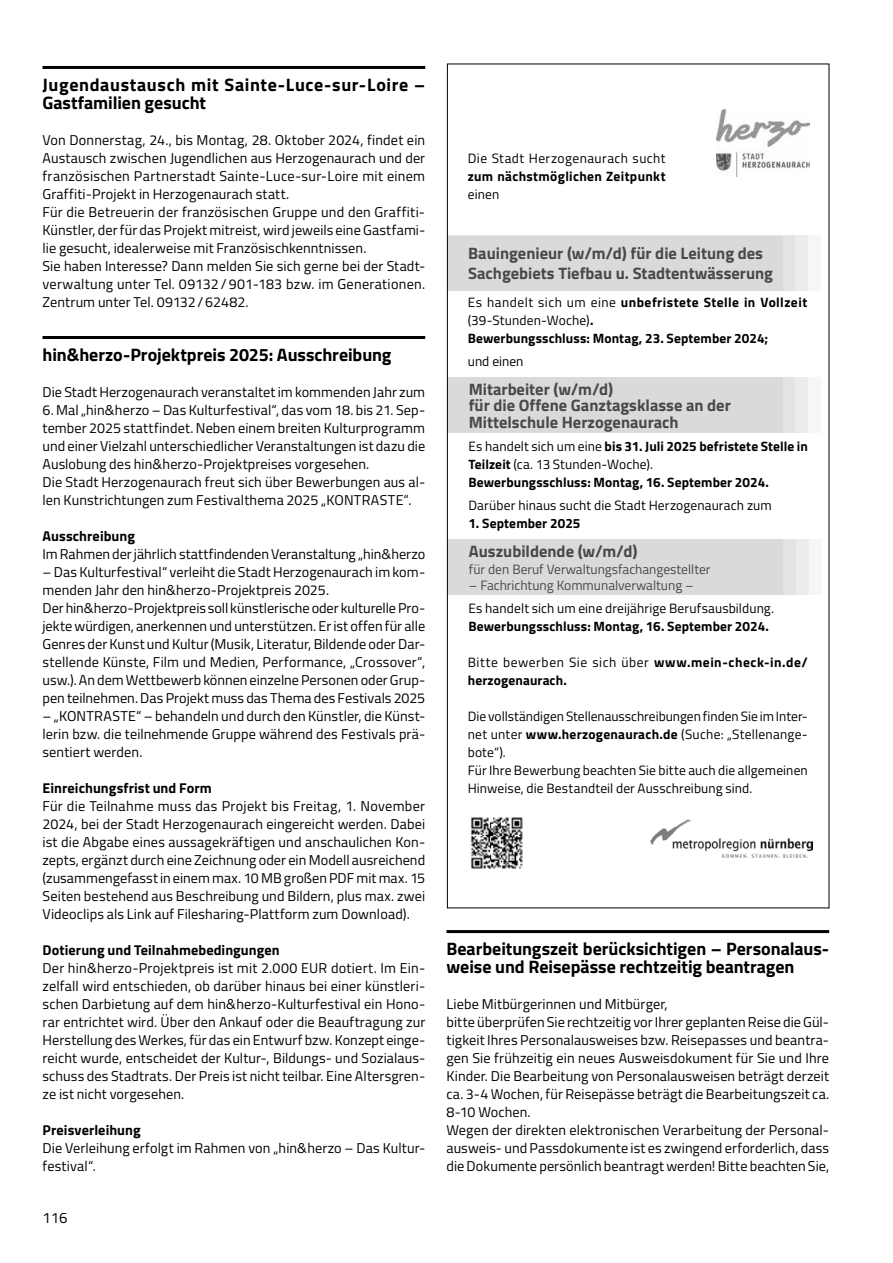
<style>
.page{position:relative;width:893px;height:1263px;background:#fff}
.page>*{position:absolute;margin:0;border:0;box-sizing:border-box;transform-origin:0 0}
.t1{font:700 18px/18px "Titillium";color:#000}
.t2{font:700 18px/18px "Titillium";letter-spacing:.03em;color:#000}
.t3{font:700 16.5px/16.5px "Titillium";color:#494948}
.t4{font:15px "Titillium";color:#000}
.t5{font:14.25px/18px "Titillium";letter-spacing:.005em;color:#000}
.t6{font:700 14.25px "Titillium";letter-spacing:.005em;color:#000}
.t7{font:700 13.5px/18px "Titillium";letter-spacing:.01em;color:#000}
.t8{font:13.5px/18px "Titillium";letter-spacing:.01em;color:#000}
.t9{font:13.5px "Titillium";color:#494948}
.t10{font:13.5px "Titillium";letter-spacing:.03em;color:#000}
.s1{font-weight:400}
.s2{font-weight:700}
</style>
<div class="page">
<hr style="left:43px;top:336px;width:382px;height:3px;background:#000">
<hr style="left:43px;top:66px;width:382px;height:3px;background:#000">
<hr style="left:446px;top:930px;width:383px;height:3px;background:#000">
<img style="left:651px;top:819px;width:161px;height:38px">
<img style="left:470px;top:817px;width:53px;height:52px">
<img style="left:717px;top:109px;width:93px;height:67px">
<div style="left:456px;top:236px;width:365px;height:55px;background:#f6f6f6"></div>
<div style="left:451px;top:236px;width:356px;height:55px;background:#ececed"></div>
<div style="left:447px;top:236px;width:347px;height:55px;background:#e3e3e3"></div>
<div style="left:447px;top:236px;width:336px;height:55px;background:#dadada"></div>
<div style="left:456px;top:378px;width:365px;height:55px;background:#f6f6f6"></div>
<div style="left:451px;top:378px;width:356px;height:55px;background:#ececed"></div>
<div style="left:447px;top:378px;width:347px;height:55px;background:#e3e3e3"></div>
<div style="left:447px;top:378px;width:335px;height:55px;background:#dadada"></div>
<div style="left:458px;top:540px;width:364px;height:55px;background:#f6f6f6"></div>
<div style="left:452px;top:540px;width:356px;height:55px;background:#ececed"></div>
<div style="left:448px;top:540px;width:348px;height:55px;background:#e3e3e3"></div>
<div style="left:447px;top:540px;width:336px;height:55px;background:#dadada"></div>
<p class="t2" style="left:43px;top:75px;width:384px">Jugendaustausch mit Sainte-Luce-sur-Loire –<br>Gastfamilien gesucht</p>
<p class="t5" style="left:43px;top:131px;width:384px">Von Donnerstag, 24., bis Montag, 28. Oktober 2024, findet ein Austausch zwischen Jugendlichen aus Herzogenaurach und der französischen Partnerstadt Sainte-Luce-sur-Loire mit einem Graffiti-Projekt in Herzogenaurach statt.<br>Für die Betreuerin der französischen Gruppe und den Graffiti-Künstler, der für das Projekt mitreist, wird jeweils eine Gastfami&shy;lie gesucht, idealerweise mit Französischkenntnissen.<br>Sie haben Interesse? Dann melden Sie sich gerne bei der Stadt&shy;verwaltung unter Tel. 09132 / 901-183 bzw. im Generationen.<br>Zentrum unter Tel. 09132/62482.</p>
<p class="t1" style="left:43px;top:345px;width:351px">hin&amp;herzo-Projektpreis 2025: Ausschreibung</p>
<p class="t5" style="left:43px;top:383px;width:384px">Die Stadt Herzogenaurach veranstaltet im kommenden Jahr zum</p>
<p class="t5" style="left:43px;top:401px;width:384px">6. Mal „hin&amp;herzo – Das Kulturfestival“, das vom 18. bis 21. Sep&shy;tember 2025 stattfindet. Neben einem breiten Kulturprogramm und einer Vielzahl unterschiedlicher Veranstaltungen ist dazu die Auslobung des hin&amp;herzo-Projektpreises vorgesehen.<br>Die Stadt Herzogenaurach freut sich über Bewerbungen aus al&shy;len Kunstrichtungen zum Festivalthema 2025 „KONTRASTE“.</p>
<p class="t6" style="left:43px;top:525px;width:94px">Ausschreibung</p>
<p class="t5" style="left:43px;top:545px;width:384px">Im Rahmen der jährlich stattfindenden Veranstaltung „hin&amp;herzo</p>
<p class="t5" style="left:43px;top:563px;width:384px">– Das Kulturfestival“ verleiht die Stadt Herzogenaurach im kom&shy;menden Jahr den hin&amp;herzo-Projektpreis 2025.<br>Der hin&amp;herzo-Projektpreis soll künstlerische oder kulturelle Pro&shy;jekte würdigen, anerkennen und unterstützen. Er ist offen für alle Genres der Kunst und Kultur (Musik, Literatur, Bildende oder Dar&shy;stellende Künste, Film und Medien, Performance, „Crossover“, usw.). An dem Wettbewerb können einzelne Personen oder Grup&shy;pen teilnehmen. Das Projekt muss das Thema des Festivals 2025</p>
<p class="t5" style="left:43px;top:707px;width:384px;text-align:justify">– „KONTRASTE“ – behandeln und durch den Künstler, die Künst&shy;lerin bzw. die teilnehmende Gruppe während des Festivals prä&shy;sentiert werden.</p>
<p class="t6" style="left:43px;top:777px;width:171px">Einreichungsfrist und Form</p>
<p class="t5" style="left:43px;top:797px;width:384px;text-align:justify">Für die Teilnahme muss das Projekt bis Freitag, 1. November 2024, bei der Stadt Herzogenaurach eingereicht werden. Dabei ist die Abgabe eines aussagekräftigen und anschaulichen Kon&shy;zepts, ergänzt durch eine Zeichnung oder ein Modell ausreichend (zusammengefasst in einem max. 10 MB großen PDF mit max. 15<br>Seiten bestehend aus Beschreibung und Bildern, plus max. zwei Videoclips als Link auf Filesharing-Plattform zum Download).</p>
<p class="t6" style="left:43px;top:939px;width:239px">Dotierung und Teilnahmebedingungen</p>
<p class="t5" style="left:43px;top:959px;width:384px;text-align:justify">Der hin&amp;herzo-Projektpreis ist mit 2.000 EUR dotiert. Im Ein&shy;zelfall wird entschieden, ob darüber hinaus bei einer künstleri&shy;schen Darbietung auf dem hin&amp;herzo-Kulturfestival ein Hono&shy;rar entrichtet wird. Über den Ankauf oder die Beauftragung zur Herstellung des Werkes, für das ein Entwurf bzw. Konzept einge&shy;reicht wurde, entscheidet der Kultur-, Bildungs- und Sozialaus&shy;schuss des Stadtrats. Der Preis ist nicht teilbar. Eine Altersgren&shy;ze ist nicht vorgesehen.</p>
<p class="t6" style="left:43px;top:1119px;width:100px">Preisverleihung</p>
<p class="t5" style="left:43px;top:1139px;width:384px">Die Verleihung erfolgt im Rahmen von „hin&amp;herzo – Das Kultur&shy;festival“.</p>
<p class="t4" style="left:43px;top:1206px;width:27px">116</p>
<p class="t10" style="left:468px;top:149px;width:199px">Die Stadt Herzogenaurach sucht</p>
<p class="t7" style="left:468px;top:167px;width:199px">zum nächstmöglichen Zeitpunkt</p>
<p class="t8" style="left:468px;top:185px;width:33px">einen</p>
<p class="t3" style="left:468px;top:243px;width:306px;line-height:19.5px">Bauingenieur (w/m/d) für die Leitung des<br>Sachgebiets Tiefbau u. Stadtentwässerung</p>
<p class="t7" style="left:468px;top:293px;width:341px"><span class="s1">Es handelt sich um eine</span> unbefristete Stelle in Vollzeit <span class="s1">(39-Stunden-Woche)</span>.<br>Bewerbungsschluss: Montag, 23. September 2024;</p>
<p class="t8" style="left:468px;top:351px;width:57px">und einen</p>
<p class="t3" style="left:469px;top:380px;width:264px">Mitarbeiter (w/m/d)<br>für die Offene Ganztagsklasse an der<br>Mittelschule Herzogenaurach</p>
<p class="t7" style="left:468px;top:437px;width:341px"><span class="s1">Es handelt sich um eine</span> bis 31. Juli 2025 befristete Stelle in<br>Teilzeit <span class="s1">(ca. 13 Stunden-Woche).<br></span>Bewerbungsschluss: Montag, 16. September 2024.</p>
<p class="t8" style="left:468px;top:495px;width:305px">Darüber hinaus sucht die Stadt Herzogenaurach zum</p>
<p class="t7" style="left:468px;top:513px;width:114px">1. September 2025</p>
<p class="t3" style="left:469px;top:542px;width:170px">Auszubildende (w/m/d)</p>
<p class="t9" style="left:469px;top:559px;width:243px">für den Beruf Verwaltungsfachangestellter</p>
<p class="t9" style="left:469px;top:575px;width:226px">– Fachrichtung Kommunalverwaltung –</p>
<p class="t8" style="left:468px;top:599px;width:307px">Es handelt sich um eine dreijährige Berufsausbildung.</p>
<p class="t7" style="left:468px;top:617px;width:302px">Bewerbungsschluss: Montag, 16. September 2024.</p>
<p class="t7" style="left:468px;top:653px;width:342px"><span class="s1">Bitte bewerben Sie sich über</span> www.mein-check-in.de/ herzogenaurach.</p>
<p class="t8" style="left:468px;top:707px;width:342px">Die vollständigen Stellenausschreibungen finden Sie im Inter&shy;net unter <span class="s2">www.herzogenaurach.de</span> (Suche: „Stellenange&shy;bote“).<br>Für Ihre Bewerbung beachten Sie bitte auch die allgemeinen Hinweise, die Bestandteil der Ausschreibung sind.</p>
<p class="t1" style="left:446px;top:939px;width:384px">Bearbeitungszeit berücksichtigen – Personalaus&shy;weise und Reisepässe rechtzeitig beantragen</p>
<p class="t5" style="left:446px;top:995px;width:384px">Liebe Mitbürgerinnen und Mitbürger,<br>bitte überprüfen Sie rechtzeitig vor Ihrer geplanten Reise die Gül&shy;tigkeit Ihres Personalausweises bzw. Reisepasses und beantra&shy;gen Sie frühzeitig ein neues Ausweisdokument für Sie und Ihre Kinder. Die Bearbeitung von Personalausweisen beträgt derzeit ca. 3-4 Wochen, für Reisepässe beträgt die Bearbeitungszeit ca.<br>8-10 Wochen.<br>Wegen der direkten elektronischen Verarbeitung der Personal&shy;ausweis- und Passdokumente ist es zwingend erforderlich, dass die Dokumente persönlich beantragt werden! Bitte beachten Sie,</p>
</div>
